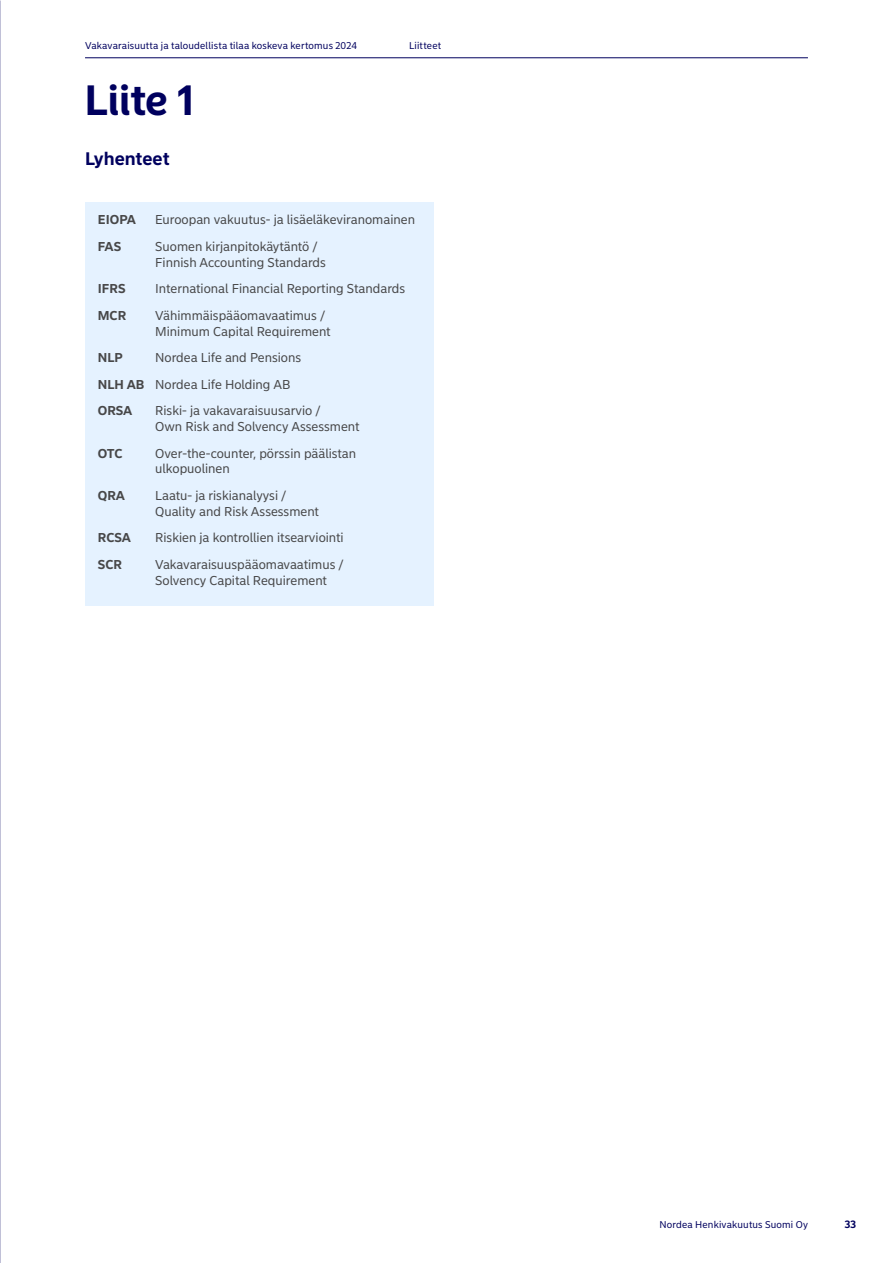
<style>
.page{position:relative;width:893px;height:1263px;background:#fff}
.page>*{position:absolute;margin:0;border:0;box-sizing:border-box;transform-origin:0 0}
.Kapitelrubrik_H1{font:700 42px "Nordea Sans Large";color:#00005e}
.Mellanrubrik1_H1{font:700 18px "Nordea Sans Small";color:#00005e}
.Bröd{font:12.75px/15.8px "Nordea Sans Small";color:#474748}
.Bröd-2{font:700 12.75px "Nordea Sans Small";color:#474748}
.t1{font:700 10.5px "Nordea Sans Small";color:#00005e}
.t2{font:9.75px "Nordea Sans Small";letter-spacing:.015em;color:#00005e}
</style>
<div class="page">
<hr style="left:85px;top:57px;width:723px;height:1px;background:#00005e">
<div style="left:85px;top:202px;width:349px;height:404px;background:#e5f2ff"></div>
<p class="t2" style="left:85px;top:40px;width:274px">Vakavaraisuutta ja taloudellista tilaa koskeva kertomus 2024</p>
<p class="t2" style="left:409px;top:40px;width:34px">Liitteet</p>
<h1 class="Kapitelrubrik_H1" style="left:85px;top:75px;width:112px">Liite 1</h1>
<h1 class="Mellanrubrik1_H1" style="left:85px;top:148px;width:86px">Lyhenteet</h1>
<p class="Bröd-2" style="left:98px;top:212px;width:40px">EIOPA</p>
<p class="Bröd" style="left:155px;top:212px;width:261px">Euroopan vakuutus- ja lisäeläkeviranomainen</p>
<p class="Bröd-2" style="left:98px;top:239px;width:25px">FAS</p>
<p class="Bröd" style="left:155px;top:239px;width:172px">Suomen kirjanpitokäytäntö /<br>Finnish Accounting Standards</p>
<p class="Bröd-2" style="left:98px;top:281px;width:29px">IFRS</p>
<p class="Bröd" style="left:155px;top:281px;width:252px">International Financial Reporting Standards</p>
<p class="Bröd-2" style="left:98px;top:307px;width:30px">MCR</p>
<p class="Bröd" style="left:155px;top:308px;width:177px">Vähimmäispääomavaatimus /<br>Minimum Capital Requirement</p>
<p class="Bröd-2" style="left:98px;top:350px;width:27px">NLP</p>
<p class="Bröd" style="left:155px;top:350px;width:148px">Nordea Life and Pensions</p>
<p class="Bröd-2" style="left:98px;top:376px;width:48px">NLH AB</p>
<p class="Bröd" style="left:155px;top:376px;width:137px">Nordea Life Holding AB</p>
<p class="Bröd-2" style="left:98px;top:403px;width:36px">ORSA</p>
<p class="Bröd" style="left:155px;top:403px;width:206px">Riski- ja vakavaraisuusarvio /<br>Own Risk and Solvency Assessment</p>
<p class="Bröd-2" style="left:98px;top:445px;width:26px">OTC</p>
<p class="Bröd" style="left:155px;top:445px;width:203px">Over-the-counter, pörssin päälistan ulkopuolinen</p>
<p class="Bröd-2" style="left:98px;top:487px;width:29px">QRA</p>
<p class="Bröd" style="left:155px;top:488px;width:165px">Laatu- ja riskianalyysi /<br>Quality and Risk Assessment</p>
<p class="Bröd-2" style="left:98px;top:530px;width:35px">RCSA</p>
<p class="Bröd" style="left:155px;top:530px;width:190px">Riskien ja kontrollien itsearviointi</p>
<p class="Bröd-2" style="left:98px;top:556px;width:26px">SCR</p>
<p class="Bröd" style="left:155px;top:557px;width:190px">Vakavaraisuuspääomavaatimus /<br>Solvency Capital Requirement</p>
<p class="t2" style="left:659px;top:1219px;width:150px">Nordea Henkivakuutus Suomi Oy</p>
<p class="t1" style="left:845px;top:1218px;width:13px">33</p>
</div>
